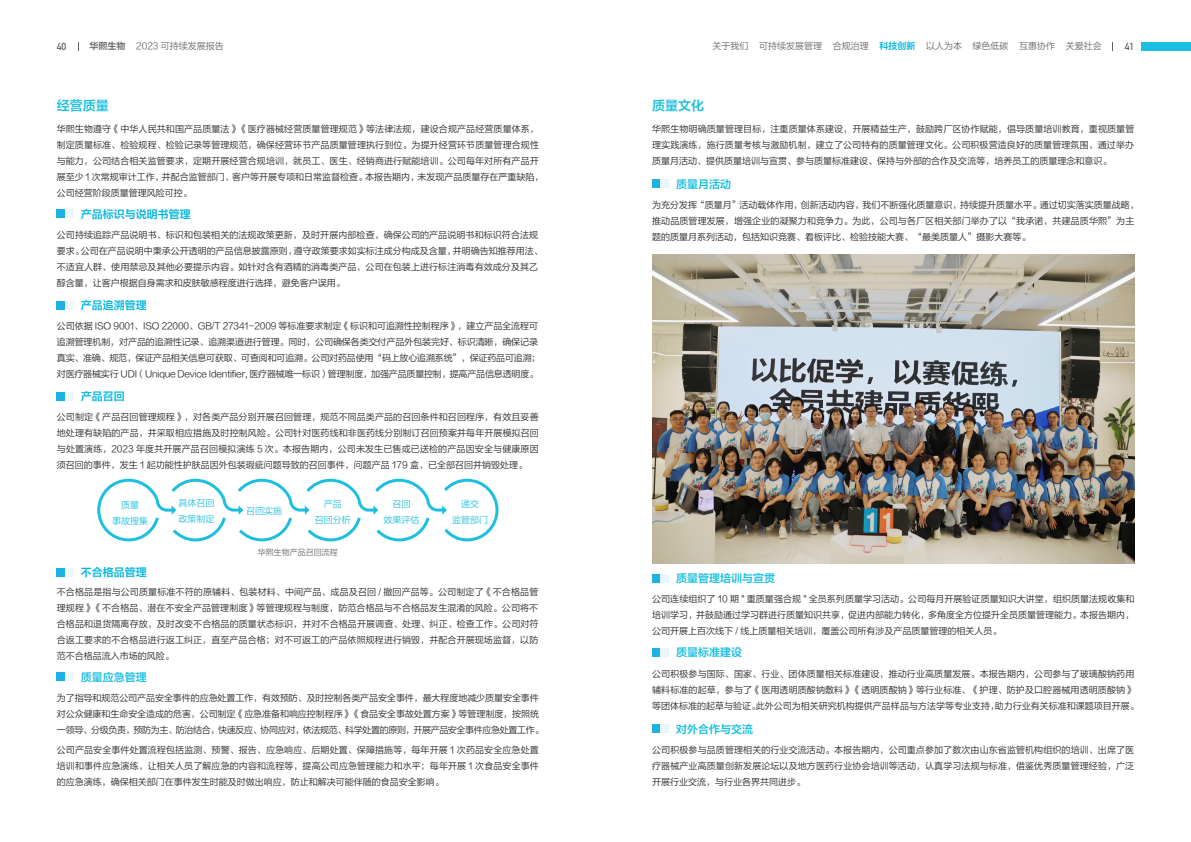
<style>
.page{position:relative;width:1191px;height:842px;background:#fff}
.page>*{position:absolute;margin:0;border:0;box-sizing:border-box;transform-origin:0 0}
.标题{font:13px "FZLTZCHJW GB1 0";color:#1cbfdf}
.小标题{font:11px "FZLTZCHJW GB1 0";color:#1cbfdf}
.小标题-2{font:11px "FZLTZCHJW GB1 0";color:#04b6de}
.正文{font:700 10px "DIN Alternate";color:#636366}
.正文-2{font:9px/16px "FZLTXIHJW GB1 0";color:#231f20;text-align:justify}
.正文-3{font:9px/16px "FZLTXIHJW GB1 0";letter-spacing:-.02em;color:#231f20}
.正文-4{font:9px "FZLTXIHJW GB1 0";color:#636366}
.小标题-3{font:9px "FZLTXIHJW GB1 0";color:#1cbfdf}
.正文-5{font:9px "FZLTZCHJW GB1 0";color:#04b6de}
.小标题-4{font:8px "FZLTXIHJW GB1 0";color:#636366}
.s1{font-family:"FZLTZCHJW GB1 0"}
</style>
<div class="page">
<svg style="left:97px;top:478px;width:402px;height:64px"></svg>
<div style="left:57px;top:210px;width:8px;height:8px;background:#1fb0e6"></div>
<div style="left:57px;top:301px;width:8px;height:9px;background:#1fb0e6"></div>
<div style="left:57px;top:392px;width:8px;height:8px;background:#1fb0e6"></div>
<div style="left:57px;top:568px;width:8px;height:9px;background:#1fb0e6"></div>
<div style="left:57px;top:673px;width:8px;height:8px;background:#1fb0e6"></div>
<div style="left:65px;top:210px;width:9px;height:8px;background:#eef8fb"></div>
<div style="left:65px;top:301px;width:9px;height:9px;background:#eef8fb"></div>
<div style="left:65px;top:392px;width:9px;height:8px;background:#eef8fb"></div>
<div style="left:65px;top:568px;width:9px;height:9px;background:#eef8fb"></div>
<div style="left:65px;top:673px;width:9px;height:8px;background:#eef8fb"></div>
<div style="left:1141px;top:42px;width:50px;height:8px;background:#1cbfdf"></div>
<div style="left:652px;top:180px;width:8px;height:8px;background:#1fb0e6"></div>
<div style="left:652px;top:574px;width:8px;height:9px;background:#1fb0e6"></div>
<div style="left:652px;top:648px;width:8px;height:9px;background:#1fb0e6"></div>
<div style="left:652px;top:725px;width:8px;height:8px;background:#1fb0e6"></div>
<div style="left:660px;top:180px;width:9px;height:8px;background:#eaf5fb"></div>
<div style="left:660px;top:574px;width:9px;height:9px;background:#eaf5fb"></div>
<div style="left:660px;top:648px;width:9px;height:9px;background:#eaf5fb"></div>
<div style="left:660px;top:725px;width:9px;height:8px;background:#eaf5fb"></div>
<img style="left:652px;top:255px;width:482px;height:308px">
<p class="正文-4" style="left:89px;top:40px;width:136px"><span class="s1">华熙生物</span> 2023 可持续发展报告</p>
<p class="正文" style="left:57px;top:39px;width:11px">40</p>
<p class="正文-4" style="left:712px;top:41px;width:37px">关于我们</p>
<p class="正文-4" style="left:759px;top:41px;width:64px">可持续发展管理</p>
<p class="正文-4" style="left:832px;top:41px;width:37px">合规治理</p>
<p class="正文-5" style="left:879px;top:41px;width:37px">科技创新</p>
<p class="正文-4" style="left:926px;top:41px;width:37px">以人为本</p>
<p class="正文-4" style="left:972px;top:41px;width:37px">绿色低碳</p>
<p class="正文-4" style="left:1019px;top:41px;width:37px">互惠协作</p>
<p class="正文-4" style="left:1066px;top:41px;width:37px">关爱社会</p>
<p class="正文" style="left:1124px;top:39px;width:11px">41</p>
<p class="标题" style="left:57px;top:98px;width:53px">经营质量</p>
<p class="正文-2" style="left:57px;top:121px;width:488px;text-align:left">华熙生物遵守《中华人民共和国产品质量法》《医疗器械经营质量管理规范》等法律法规，建设合规产品经营质量体系，制定质量标准、检验规程、检验记录等管理规范，确保经营环节产品质量管理执行到位。为提升经营环节质量管理合规性与能力，公司结合相关监管要求，定期开展经营合规培训，就员工、医生、经销商进行赋能培训。公司每年对所有产品开展至少 1 次常规审计工作，并配合监管部门、客户等开展专项和日常监督检查。本报告期内，未发现产品质量存在严重缺陷，公司经营阶段质量管理风险可控。</p>
<p class="小标题-2" style="left:81px;top:207px;width:111px">产品标识与说明书管理</p>
<p class="正文-2" style="left:57px;top:227px;width:487px;text-align:left">公司持续追踪产品说明书、标识和包装相关的法规政策更新，及时开展内部检查，确保公司的产品说明书和标识符合法规要求。公司在产品说明中秉承公开透明的产品信息披露原则，遵守政策要求如实标注成分构成及含量，并明确告知推荐用法、不适宜人群、使用禁忌及其他必要提示内容。如针对含有酒精的消毒类产品，公司在包装上进行标注消毒有效成分及其乙醇含量，让客户根据自身需求和皮肤敏感程度进行选择，避免客户误用。</p>
<p class="小标题-2" style="left:81px;top:299px;width:67px">产品追溯管理</p>
<p class="正文-3" style="left:57px;top:318px;width:485px">公司依据 ISO 9001、ISO 22000、GB/T 27341-2009 等标准要求制定《标识和可追溯性控制程序》，建立产品全流程可追溯管理机制，对产品的追溯性记录、追溯渠道进行管理。同时，公司确保各类交付产品外包装完好、标识清晰，确保记录真实、准确、规范，保证产品相关信息可获取、可查阅和可追溯。公司对药品使用“码上放心追溯系统”，保证药品可追溯；对医疗器械实行 UDI（Unique Device Identifier, 医疗器械唯一标识）管理制度，加强产品质量控制，提高产品信息透明度。</p>
<p class="正文-2" style="left:57px;top:409px;width:483px">公司制定《产品召回管理规程》，对各类产品分别开展召回管理，规范不同品类产品的召回条件和召回程序，有效且妥善地处理有缺陷的产品，并采取相应措施及时控制风险。公司针对医药线和非医药线分别制订召回预案并每年开展模拟召回与处置演练，2023 年度共开展产品召回模拟演练 5 次。本报告期内，公司未发生已售或已送检的产品因安全与健康原因须召回的事件，发生 1 起功能性护肤品因外包装瑕疵问题导致的召回事件，问题产品 179 盒，已全部召回并销毁处理。</p>
<p class="小标题-2" style="left:81px;top:390px;width:45px">产品召回</p>
<p class="小标题-3" style="left:121px;top:499px;width:19px">质量</p>
<p class="小标题-3" style="left:112px;top:515px;width:37px">事故搜集</p>
<p class="小标题-2" style="left:81px;top:566px;width:67px">不合格品管理</p>
<p class="小标题-3" style="left:178px;top:498px;width:37px">具体召回</p>
<p class="小标题-3" style="left:178px;top:514px;width:37px">政策制定</p>
<p class="小标题-3" style="left:324px;top:499px;width:19px">产品</p>
<p class="小标题-3" style="left:315px;top:515px;width:37px">召回分析</p>
<p class="小标题-3" style="left:246px;top:506px;width:37px">召回实施</p>
<p class="小标题-4" style="left:258px;top:548px;width:81px">华熙生物产品召回流程</p>
<p class="小标题-3" style="left:392px;top:499px;width:19px">召回</p>
<p class="小标题-3" style="left:383px;top:515px;width:37px">效果评估</p>
<p class="小标题-3" style="left:461px;top:499px;width:19px">递交</p>
<p class="小标题-3" style="left:452px;top:515px;width:37px">监管部门</p>
<p class="正文-2" style="left:57px;top:584px;width:483px">不合格品是指与公司质量标准不符的原辅料、包装材料、中间产品、成品及召回 / 撤回产品等。公司制定了《不合格品管理规程》《不合格品、潜在不安全产品管理制度》等管理规程与制度，防范合格品与不合格品发生混淆的风险。公司将不合格品和退货隔离存放，及时改变不合格品的质量状态标识，并对不合格品开展调查、处理、纠正、检查工作。公司对符合返工要求的不合格品进行返工纠正，直至产品合格；对不可返工的产品依照规程进行销毁，并配合开展现场监督，以防范不合格品流入市场的风险。</p>
<p class="小标题" style="left:81px;top:670px;width:67px">质量应急管理</p>
<p class="正文-2" style="left:57px;top:690px;width:488px;text-align:left">为了指导和规范公司产品安全事件的应急处置工作，有效预防、及时控制各类产品安全事件，最大程度地减少质量安全事件对公众健康和生命安全造成的危害，公司制定《应急准备和响应控制程序》《食品安全事故处置方案》等管理制度，按照统一领导、分级负责，预防为主、防治结合，快速反应、协同应对，依法规范、科学处置的原则，开展产品安全事件应急处置工作。</p>
<p class="正文-2" style="left:57px;top:742px;width:483px">公司产品安全事件处置流程包括监测、预警、报告、应急响应、后期处置、保障措施等，每年开展 1 次药品安全应急处置培训和事件应急演练，让相关人员了解应急的内容和流程等，提高公司应急管理能力和水平；每年开展 1 次食品安全事件的应急演练，确保相关部门在事件发生时能及时做出响应，防止和解决可能伴随的食品安全影响。</p>
<p class="标题" style="left:652px;top:98px;width:53px">质量文化</p>
<p class="正文-2" style="left:652px;top:121px;width:484px">华熙生物明确质量管理目标，注重质量体系建设，开展精益生产，鼓励跨厂区协作赋能，倡导质量培训教育，重视质量管理实践演练，施行质量考核与激励机制，建立了公司特有的质量管理文化。公司积极营造良好的质量管理氛围，通过举办质量月活动、提供质量培训与宣贯、参与质量标准建设、保持与外部的合作及交流等，培养员工的质量理念和意识。</p>
<p class="小标题" style="left:676px;top:177px;width:56px">质量月活动</p>
<p class="正文-2" style="left:652px;top:197px;width:488px;text-align:left">为充分发挥“质量月”活动载体作用，创新活动内容，我们不断强化质量意识，持续提升质量水平。通过切实落实质量战略，推动品质管理发展，增强企业的凝聚力和竞争力。为此，公司与各厂区相关部门举办了以“我承诺，共建品质华熙”为主题的质量月系列活动，包括知识竞赛、看板评比、检验技能大赛、“最美质量人”摄影大赛等。</p>
<p class="小标题" style="left:676px;top:572px;width:100px">质量管理培训与宣贯</p>
<p class="正文-2" style="left:652px;top:591px;width:484px">公司连续组织了 10 期 " 重质量强合规 " 全员系列质量学习活动。公司每月开展验证质量知识大讲堂，组织质量法规收集和培训学习，并鼓励通过学习群进行质量知识共享，促进内部能力转化，多角度全方位提升全员质量管理能力。本报告期内，公司开展上百次线下 / 线上质量相关培训，覆盖公司所有涉及产品质量管理的相关人员。</p>
<p class="正文-2" style="left:652px;top:666px;width:488px;text-align:left">公司积极参与国际、国家、行业、团体质量相关标准建设，推动行业高质量发展。本报告期内，公司参与了玻璃酸钠药用辅料标准的起草，参与了《医用透明质酸钠敷料》《透明质酸钠》等行业标准、《护理、防护及口腔器械用透明质酸钠》等团体标准的起草与验证。此外公司为相关研究机构提供产品样品与方法学等专业支持，助力行业有关标准和课题项目开展。</p>
<p class="正文-2" style="left:652px;top:742px;width:483px">公司积极参与品质管理相关的行业交流活动。本报告期内，公司重点参加了数次由山东省监管机构组织的培训、出席了医疗器械产业高质量创新发展论坛以及地方医药行业协会培训等活动，认真学习法规与标准，借鉴优秀质量管理经验，广泛开展行业交流，与行业各界共同进步。</p>
<p class="小标题" style="left:676px;top:646px;width:67px">质量标准建设</p>
<p class="小标题" style="left:676px;top:722px;width:78px">对外合作与交流</p>
</div>
